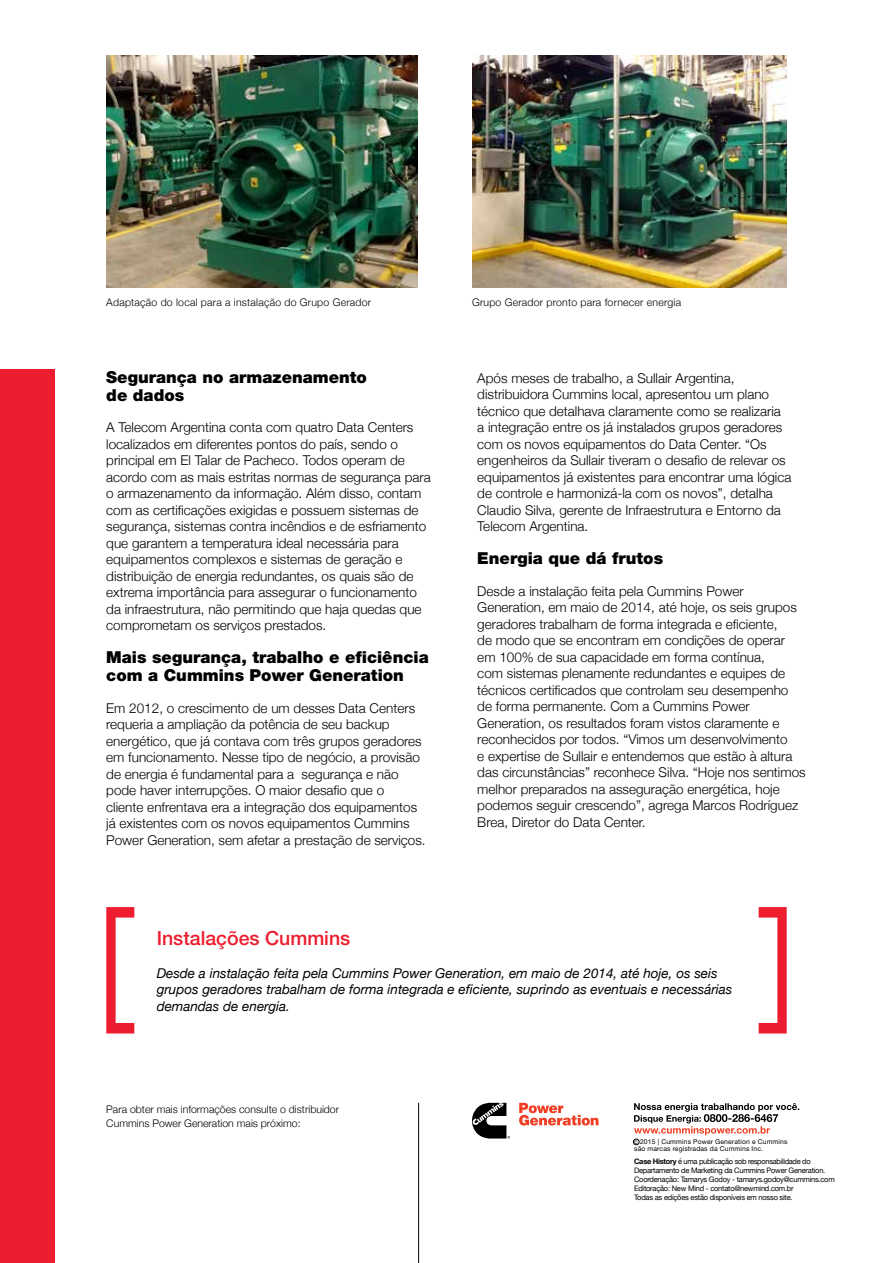
<style>
.page{position:relative;width:893px;height:1263px;background:#fff}
.page>*{position:absolute;margin:0;border:0;box-sizing:border-box;transform-origin:0 0}
.t1{font:500 19.5px "Helvetica Neue LT";color:#ed1c2e}
.t2{font:900 16.5px/18px "Helvetica Neue LT";color:#000}
.t3{font:300 13.5px/16.5px "Helvetica Neue";color:#000}
.t4{font:italic 13.5px/16.5px "Helvetica Neue";color:#000}
.t5{font:300 10.5px "Helvetica Neue";letter-spacing:.02em;color:#000}
.t6{font:300 10.5px/13.5px "Helvetica Neue";color:#000}
.t7{font:7.5px/9px "Helvetica Neue";letter-spacing:-.03em;color:#000}
.t8{font:6.75px/7.5px "Helvetica Neue LT";letter-spacing:.02em;color:#000}
.s1{font-weight:700}
</style>
<div class="page">
<div style="left:0;top:370px;width:54px;height:893px;background:#ed1c2e"></div>
<hr style="left:418px;top:1103px;width:1px;height:160px;background:#000">
<svg style="left:472px;top:1102px;width:38px;height:37px"></svg>
<svg style="left:519px;top:1103px;width:79px;height:22px"></svg>
<img style="left:106px;top:55px;width:312px;height:232px">
<svg style="left:633px;top:1103px;width:166px;height:42px"></svg>
<img style="left:472px;top:55px;width:315px;height:232px">
<svg style="left:106px;top:907px;width:28px;height:126px"></svg>
<svg style="left:759px;top:907px;width:28px;height:126px"></svg>
<p class="t5" style="left:106px;top:294px;width:266px">Adaptação do local para a instalação do Grupo Gerador</p>
<p class="t5" style="left:472px;top:294px;width:211px">Grupo Gerador pronto para fornecer energia</p>
<p class="t2" style="left:106px;top:368px;width:262px">Segurança no armazenamento de dados</p>
<p class="t3" style="left:106px;top:418px;width:326px">A Telecom Argentina conta com quatro Data Centers localizados em diferentes pontos do país, sendo o principal em El Talar de Pacheco. Todos operam de acordo com as mais estritas normas de segurança para o armazenamento da informação. Além disso, contam com as certificações exigidas e possuem sistemas de segurança, sistemas contra incêndios e de esfriamento que garantem a temperatura ideal necessária para equipamentos complexos e sistemas de geração e distribuição de energia redundantes, os quais são de extrema importância para assegurar o funcionamento da infraestrutura, não permitindo que haja quedas que comprometam os serviços prestados.</p>
<p class="t2" style="left:106px;top:648px;width:324px">Mais segurança, trabalho e eficiência com a Cummins Power Generation</p>
<p class="t3" style="left:106px;top:698px;width:321px">Em 2012, o crescimento de um desses Data Centers requeria a ampliação da potência de seu backup energético, que já contava com três grupos geradores em funcionamento. Nesse tipo de negócio, a provisão de energia é fundamental para a segurança e não pode haver interrupções. O maior desafio que o<br>cliente enfrentava era a integração dos equipamentos já existentes com os novos equipamentos Cummins Power Generation, sem afetar a prestação de serviços.</p>
<p class="t3" style="left:477px;top:369px;width:316px">Após meses de trabalho, a Sullair Argentina, distribuidora Cummins local, apresentou um plano técnico que detalhava claramente como se realizaria<br>a integração entre os já instalados grupos geradores com os novos equipamentos do Data Center. “Os engenheiros da Sullair tiveram o desafio de relevar os equipamentos já existentes para encontrar uma lógica de controle e harmonizá-la com os novos”, detalha Claudio Silva, gerente de Infraestrutura e Entorno da Telecom Argentina.</p>
<p class="t2" style="left:477px;top:549px;width:187px">Energia que dá frutos</p>
<p class="t3" style="left:477px;top:582px;width:330px">Desde a instalação feita pela Cummins Power Generation, em maio de 2014, até hoje, os seis grupos geradores trabalham de forma integrada e eficiente,<br>de modo que se encontram em condições de operar em 100% de sua capacidade em forma contínua,<br>com sistemas plenamente redundantes e equipes de técnicos certificados que controlam seu desempenho de forma permanente. Com a Cummins Power Generation, os resultados foram vistos claramente e reconhecidos por todos. “Vimos um desenvolvimento<br>e expertise de Sullair e entendemos que estão à altura das circunstâncias” reconhece Silva. “Hoje nos sentimos melhor preparados na asseguração energética, hoje podemos seguir crescendo”, agrega Marcos Rodríguez Brea, Diretor do Data Center.</p>
<h1 class="t1" style="left:157px;top:926px;width:195px">Instalações Cummins</h1>
<p class="t4" style="left:157px;top:965px;width:577px">Desde a instalação feita pela Cummins Power Generation, em maio de 2014, até hoje, os seis grupos geradores trabalham de forma integrada e eficiente, suprindo as eventuais e necessárias demandas de energia.</p>
<p class="t6" style="left:106px;top:1102px;width:234px">Para obter mais informações consulte o distribuidor<br>Cummins Power Generation mais próximo:</p>
<p class="t8" style="left:634px;top:1137px;width:155px">c 2015 | Cummins Power Generation e Cummins são marcas registradas da Cummins Inc.</p>
<p class="t7" style="left:634px;top:1157px;width:202px"><span class="s1">Case History</span> é uma publicação sob responsabilidade do Departamento de Marketing da Cummins Power Generation.<br>Coordenação: Tamarys Godoy - tamarys.godoy@cummins.com Editoração: New Mind - contato@newmind.com.br<br>Todas as edições estão disponíveis em nosso site.</p>
</div>
